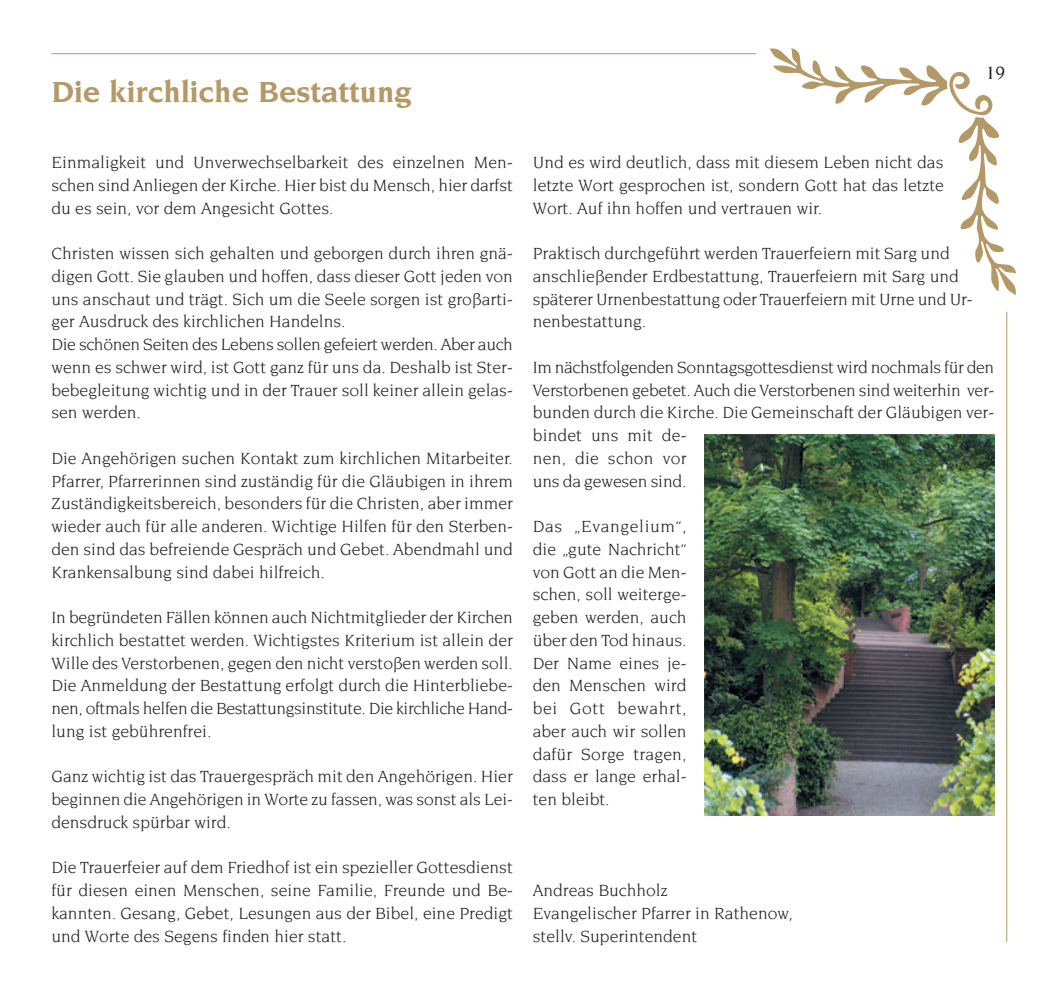
<style>
.page{position:relative;width:1047px;height:996px;background:#fff}
.page>*{position:absolute;margin:0;border:0;box-sizing:border-box;transform-origin:0 0}
.t1{font:700 31.5px "Novarese";color:#b49968}
.t2{font:500 19.25px "Novarese";color:#231f20}
.t3{font:17.5px/22.8px "Novarese";color:#231f20;text-align:justify}
</style>
<div class="page">
<hr style="left:51px;top:53px;width:705px;height:1px;background:#b49968">
<svg style="left:769px;top:48px;width:247px;height:247px"></svg>
<hr style="left:1006px;top:312px;width:1px;height:630px;background:#b49968">
<img style="left:704px;top:434px;width:290px;height:381px">
<h1 class="t1" style="left:51px;top:78px;width:362px">Die kirchliche Bestattung</h1>
<p class="t3" style="left:51px;top:152px;width:463px">Einmaligkeit und Unverwechselbarkeit des einzelnen Men&shy;schen sind Anliegen der Kirche. Hier bist du Mensch, hier darfst du es sein, vor dem Angesicht Gottes.</p>
<p class="t3" style="left:51px;top:243px;width:463px;text-align:left">Christen wissen sich gehalten und geborgen durch ihren gnä&shy;digen Gott. Sie glauben und hoffen, dass dieser Gott jeden von uns anschaut und trägt. Sich um die Seele sorgen ist großarti&shy;ger Ausdruck des kirchlichen Handelns.<br>Die schönen Seiten des Lebens sollen gefeiert werden. Aber auch wenn es schwer wird, ist Gott ganz für uns da. Deshalb ist Ster&shy;bebegleitung wichtig und in der Trauer soll keiner allein gelas&shy;sen werden.</p>
<p class="t3" style="left:51px;top:448px;width:463px">Die Angehörigen suchen Kontakt zum kirchlichen Mitarbeiter.<br>Pfarrer, Pfarrerinnen sind zuständig für die Gläubigen in ihrem Zuständigkeitsbereich, besonders für die Christen, aber immer wieder auch für alle anderen. Wichtige Hilfen für den Sterben&shy;den sind das befreiende Gespräch und Gebet. Abendmahl und Krankensalbung sind dabei hilfreich.</p>
<p class="t3" style="left:51px;top:607px;width:463px">In begründeten Fällen können auch Nichtmitglieder der Kirchen kirchlich bestattet werden. Wichtigstes Kriterium ist allein der Wille des Verstorbenen, gegen den nicht verstoßen werden soll.<br>Die Anmeldung der Bestattung erfolgt durch die Hinterbliebe&shy;nen, oftmals helfen die Bestattungsinstitute. Die kirchliche Hand&shy;lung ist gebührenfrei.</p>
<p class="t3" style="left:51px;top:766px;width:463px">Ganz wichtig ist das Trauergespräch mit den Angehörigen. Hier beginnen die Angehörigen in Worte zu fassen, was sonst als Lei&shy;densdruck spürbar wird.</p>
<p class="t3" style="left:51px;top:857px;width:463px">Die Trauerfeier auf dem Friedhof ist ein spezieller Gottesdienst für diesen einen Menschen, seine Familie, Freunde und Be&shy;kannten. Gesang, Gebet, Lesungen aus der Bibel, eine Predigt und Worte des Segens finden hier statt.</p>
<p class="t2" style="left:985px;top:65px;width:21px">19</p>
<p class="t3" style="left:533px;top:152px;width:413px">Und es wird deutlich, dass mit diesem Leben nicht das letzte Wort gesprochen ist, sondern Gott hat das letzte Wort. Auf ihn hoffen und vertrauen wir.</p>
<p class="t3" style="left:533px;top:243px;width:441px;text-align:left">Praktisch durchgeführt werden Trauerfeiern mit Sarg und anschließender Erdbestattung, Trauerfeiern mit Sarg und späterer Urnenbestattung oder Trauerfeiern mit Urne und Ur&shy;nenbestattung.</p>
<p class="t3" style="left:533px;top:357px;width:463px;text-align:left">Im nächstfolgenden Sonntagsgottesdienst wird nochmals für den Verstorbenen gebetet. Auch die Verstorbenen sind weiterhin ver&shy;bunden durch die Kirche. Die Gemeinschaft der Gläubigen ver&shy;bindet uns mit de-<br>nen, die schon vor<br>uns da gewesen sind.</p>
<p class="t3" style="left:533px;top:516px;width:155px">Das „Evangelium“, die „gute Nachricht“ von Gott an die Men&shy;schen, soll weiterge&shy;geben werden, auch über den Tod hinaus.<br>Der Name eines je&shy;den Menschen wird bei Gott bewahrt, aber auch wir sollen dafür Sorge tragen, dass er lange erhal&shy;ten bleibt.</p>
<p class="t3" style="left:533px;top:880px;width:261px;text-align:left">Andreas Buchholz<br>Evangelischer Pfarrer in Rathenow, stellv. Superintendent</p>
</div>
